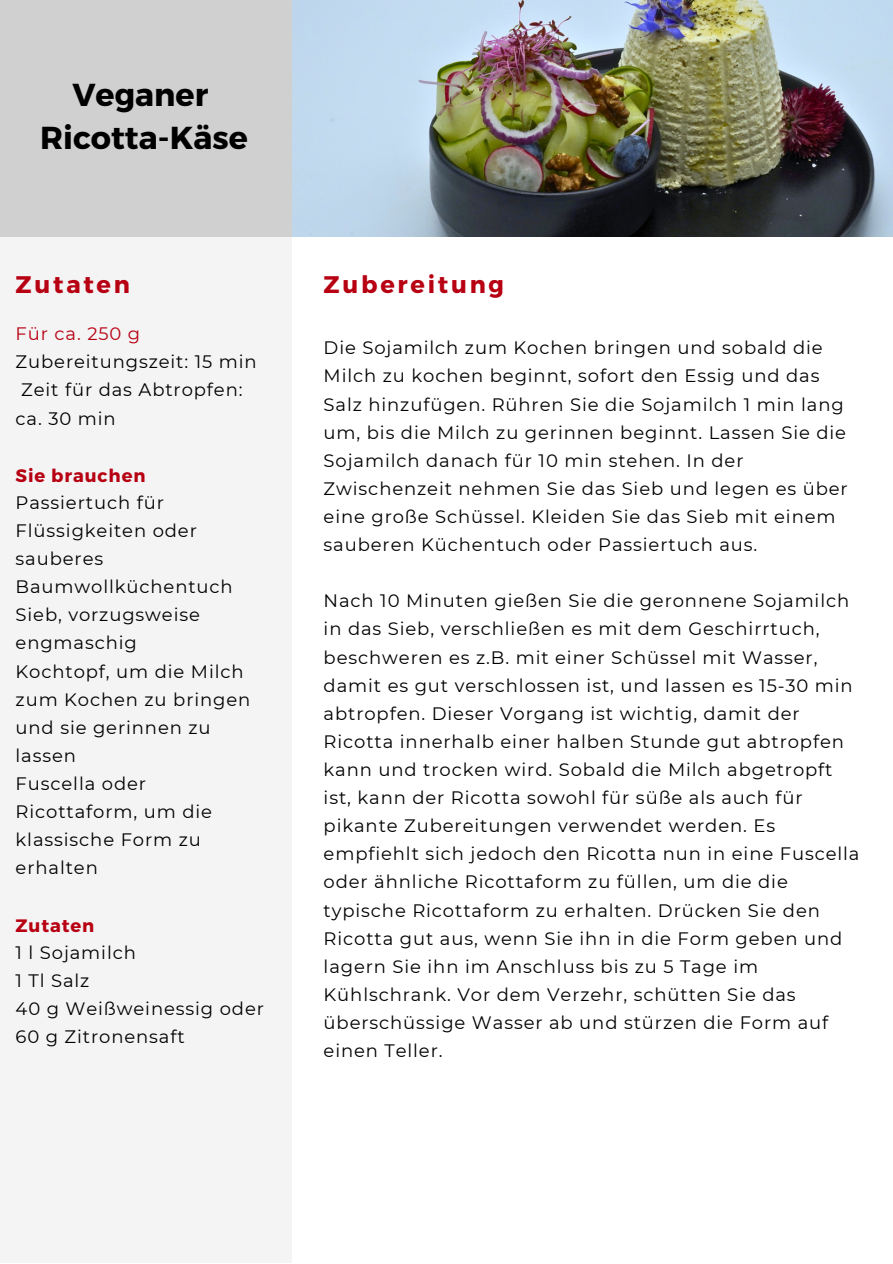
<style>
.page{position:relative;width:893px;height:1264px;background:#fff}
.page>*{position:absolute;margin:0;border:0;box-sizing:border-box;transform-origin:0 0}
.t1{font:700 31.8px/43.8px "Montserrat";color:#000;text-align:center}
.t2{font:700 24px "Montserrat";letter-spacing:.115em;color:#b70012}
.t3{font:18px/28px "Montserrat";letter-spacing:.05em;color:#000}
.t4{font:700 18px "Montserrat";letter-spacing:.05em;color:#b70012}
.t5{font:18px "Montserrat";letter-spacing:.05em;color:#b70012}
</style>
<div class="page">
<div style="left:0;top:0;width:292px;height:236px;background:#d0d0d0"></div>
<div style="left:0;top:237px;width:292px;height:1025px;background:#f4f4f4"></div>
<img style="left:292px;top:0;width:600px;height:236px">
<h1 class="t1" style="left:40px;top:73px;width:209px">Veganer<br>Ricotta-Käse</h1>
<h2 class="t2" style="left:16px;top:269px;width:116px">Zutaten</h2>
<h2 class="t2" style="left:323px;top:269px;width:182px">Zubereitung</h2>
<p class="t5" style="left:16px;top:321px;width:126px">Für ca. 250 g</p>
<p class="t3" style="left:16px;top:347px;width:242px">Zubereitungszeit: 15 min</p>
<p class="t3" style="left:21px;top:375px;width:223px">Zeit für das Abtropfen:</p>
<p class="t3" style="left:16px;top:403px;width:102px">ca. 30 min</p>
<p class="t4" style="left:16px;top:464px;width:131px">Sie brauchen</p>
<p class="t3" style="left:16px;top:488px;width:236px">Passiertuch für<br>Flüssigkeiten oder sauberes<br>Baumwollküchentuch<br>Sieb, vorzugsweise engmaschig<br>Kochtopf, um die Milch zum Kochen zu bringen und sie gerinnen zu lassen<br>Fuscella oder<br>Ricottaform, um die klassische Form zu erhalten</p>
<p class="t4" style="left:16px;top:914px;width:80px">Zutaten</p>
<p class="t3" style="left:16px;top:937px;width:250px">1 l Sojamilch<br>1 Tl Salz<br>40 g Weißweinessig oder<br>60 g Zitronensaft</p>
<p class="t3" style="left:323px;top:333px;width:525px">Die Sojamilch zum Kochen bringen und sobald die Milch zu kochen beginnt, sofort den Essig und das Salz hinzufügen. Rühren Sie die Sojamilch 1 min lang um, bis die Milch zu gerinnen beginnt. Lassen Sie die Sojamilch danach für 10 min stehen. In der Zwischenzeit nehmen Sie das Sieb und legen es über eine große Schüssel. Kleiden Sie das Sieb mit einem sauberen Küchentuch oder Passiertuch aus.</p>
<p class="t3" style="left:323px;top:586px;width:537px">Nach 10 Minuten gießen Sie die geronnene Sojamilch in das Sieb, verschließen es mit dem Geschirrtuch, beschweren es z.B. mit einer Schüssel mit Wasser, damit es gut verschlossen ist, und lassen es 15-30 min abtropfen. Dieser Vorgang ist wichtig, damit der Ricotta innerhalb einer halben Stunde gut abtropfen kann und trocken wird. Sobald die Milch abgetropft ist, kann der Ricotta sowohl für süße als auch für pikante Zubereitungen verwendet werden. Es empfiehlt sich jedoch den Ricotta nun in eine Fuscella oder ähnliche Ricottaform zu füllen, um die die typische Ricottaform zu erhalten. Drücken Sie den Ricotta gut aus, wenn Sie ihn in die Form geben und lagern Sie ihn im Anschluss bis zu 5 Tage im Kühlschrank. Vor dem Verzehr, schütten Sie das überschüssige Wasser ab und stürzen die Form auf einen Teller.</p>
</div>
